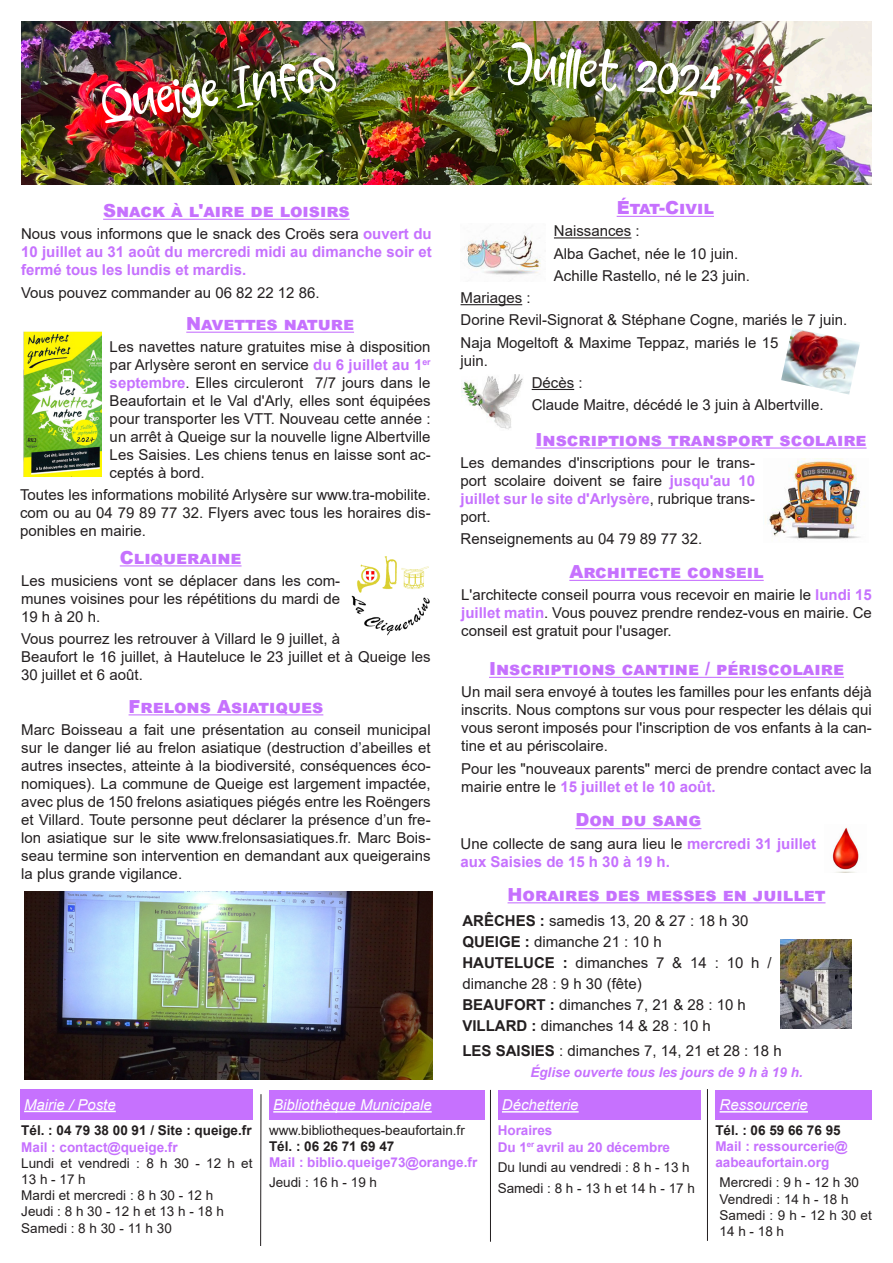
<style>
.page{position:relative;width:893px;height:1263px;background:#fff}
.page>*{position:absolute;margin:0;border:0;box-sizing:border-box;transform-origin:0 0}
.t1{font:54px "Comet Deer";color:#fff}
.t2{font:52.5px "Comet Deer";color:#fff}
.titre_orange{font:900 18px "Arial";color:#c671fe}
.t3{font:15px/18px "Arial";color:#231f20;text-align:justify}
.t4{font:700 15px/18px "Arial";color:#c671fe}
.t5{font:italic 15px "Arial";color:#fff}
.t6{font:13.5px/16.2px "Arial";color:#231f20}
.t7{font:700 13.5px/16.2px "Arial";color:#c671fe}
.t8{font:700 13.5px "Arial";color:#231f20}
.t9{font:italic 700 13.5px "Arial";color:#c671fe}
.s1{font-weight:400;color:#231f20}
.s2{font-weight:700;color:#c671fe}
.s3{font-weight:700}
</style>
<div class="page">
<img style="left:21px;top:21px;width:851px;height:164px">
<div style="left:20px;top:1089px;width:233px;height:31px;background:#c671fe"></div>
<hr style="left:24px;top:1111px;width:92px;height:1px;background:#fff">
<div style="left:269px;top:1090px;width:215px;height:30px;background:#c671fe"></div>
<hr style="left:273px;top:1111px;width:159px;height:1px;background:#fff">
<div style="left:498px;top:1090px;width:203px;height:30px;background:#c671fe"></div>
<hr style="left:502px;top:1111px;width:77px;height:1px;background:#fff">
<hr style="left:260px;top:1094px;width:1px;height:152px;background:#231f20">
<hr style="left:490px;top:1090px;width:1px;height:152px;background:#231f20">
<div style="left:715px;top:1090px;width:157px;height:30px;background:#c671fe"></div>
<hr style="left:720px;top:1111px;width:88px;height:1px;background:#fff">
<hr style="left:707px;top:1089px;width:1px;height:152px;background:#231f20">
<img style="left:464px;top:232px;width:77px;height:43px">
<hr style="left:575px;top:828px;width:126px;height:1px;background:#c671fe">
<hr style="left:617px;top:216px;width:97px;height:1px;background:#c671fe">
<hr style="left:554px;top:237px;width:77px;height:1px;background:#231f20">
<hr style="left:461px;top:304px;width:61px;height:1px;background:#231f20">
<hr style="left:532px;top:389px;width:42px;height:1px;background:#231f20">
<img style="left:781px;top:328px;width:79px;height:66px">
<img style="left:832px;top:827px;width:27px;height:45px">
<img style="left:461px;top:374px;width:62px;height:56px">
<hr style="left:535px;top:447px;width:331px;height:2px;background:#c671fe">
<img style="left:765px;top:459px;width:100px;height:80px">
<hr style="left:569px;top:580px;width:195px;height:1px;background:#c671fe">
<hr style="left:489px;top:677px;width:355px;height:1px;background:#c671fe">
<hr style="left:186px;top:332px;width:168px;height:1px;background:#c671fe">
<hr style="left:103px;top:219px;width:247px;height:1px;background:#c671fe">
<hr style="left:508px;top:902px;width:317px;height:1px;background:#c671fe">
<img style="left:780px;top:939px;width:72px;height:89px">
<hr style="left:120px;top:565px;width:122px;height:1px;background:#c671fe">
<img style="left:352px;top:556px;width:78px;height:80px">
<img style="left:23px;top:331px;width:78px;height:146px">
<hr style="left:129px;top:714px;width:194px;height:1px;background:#c671fe">
<img style="left:25px;top:892px;width:407px;height:187px">
<h2 class="t2" style="left:98px;top:74px;width:238px;rotate:-7deg">Queige Infos</h2>
<h1 class="t1" style="left:511px;top:32px;width:216px;rotate:5deg">Juillet 2024</h1>
<p class="titre_orange" style="left:103px;top:197px;width:248px">Snack à l'aire de loisirs</p>
<p class="t4" style="left:21px;top:225px;width:412px;text-align:justify"><span class="s1">Nous vous informons que le snack des Croës sera</span> ouvert du 10 juillet au 31 août du mercredi midi au dimanche soir et fermé tous les lundis et mardis.</p>
<p class="t3" style="left:21px;top:283px;width:300px">Vous pouvez commander au 06 82 22 12 86.</p>
<p class="titre_orange" style="left:186px;top:310px;width:169px">Navettes nature</p>
<p class="t3" style="left:110px;top:338px;width:322px">Les navettes nature gratuites mise à disposition par Arlysère seront en service <span class="s2">du 6 juillet au 1</span><sup>er </sup><span class="s2">septembre</span>. Elles circuleront 7/7 jours dans le Beaufortain et le Val d'Arly, elles sont équipées pour transporter les VTT. Nouveau cette année : un arrêt à Queige sur la nouvelle ligne Albertville Les Saisies. Les chiens tenus en laisse sont ac&shy;ceptés à bord.</p>
<p class="t3" style="left:20px;top:486px;width:412px">Toutes les informations mobilité Arlysère sur www.tra-mobilite. com ou au 04 79 89 77 32. Flyers avec tous les horaires dis&shy;ponibles en mairie.</p>
<p class="titre_orange" style="left:120px;top:544px;width:123px">Cliqueraine</p>
<p class="t3" style="left:21px;top:571px;width:321px">Les musiciens vont se déplacer dans les com&shy;munes voisines pour les répétitions du mardi de 19 h à 20 h.</p>
<p class="t3" style="left:21px;top:630px;width:411px;text-align:left">Vous pourrez les retrouver à Villard le 9 juillet, à<br>Beaufort le 16 juillet, à Hauteluce le 23 juillet et à Queige les<br>30 juillet et 6 août.</p>
<p class="titre_orange" style="left:129px;top:693px;width:196px">Frelons Asiatiques</p>
<p class="t3" style="left:21px;top:720px;width:411px">Marc Boisseau a fait une présentation au conseil municipal sur le danger lié au frelon asiatique (destruction d’abeilles et autres insectes, atteinte à la biodiversité, conséquences éco&shy;nomiques). La commune de Queige est largement impactée, avec plus de 150 frelons asiatiques piégés entre les Roëngers et Villard. Toute personne peut déclarer la présence d’un fre&shy;lon asiatique sur le site www.frelonsasiatiques.fr. Marc Bois&shy;seau termine son intervention en demandant aux queigerains la plus grande vigilance.</p>
<p class="titre_orange" style="left:617px;top:195px;width:99px">État-Civil</p>
<p class="t3" style="left:554px;top:222px;width:87px">Naissances :</p>
<p class="t3" style="left:554px;top:244px;width:186px">Alba Gachet, née le 10 juin.</p>
<p class="t3" style="left:554px;top:266px;width:197px">Achille Rastello, né le 23 juin.</p>
<p class="t3" style="left:461px;top:289px;width:72px">Mariages :</p>
<p class="t3" style="left:461px;top:311px;width:388px">Dorine Revil-Signorat &amp; Stéphane Cogne, mariés le 7 juin.</p>
<p class="t3" style="left:461px;top:333px;width:320px">Naja Mogeltoft &amp; Maxime Teppaz, mariés le 15 juin.</p>
<p class="t3" style="left:532px;top:373px;width:52px">Décès :</p>
<p class="t3" style="left:532px;top:396px;width:293px">Claude Maitre, décédé le 3 juin à Albertville.</p>
<p class="titre_orange" style="left:535px;top:426px;width:333px">Inscriptions transport scolaire</p>
<p class="t3" style="left:461px;top:454px;width:296px">Les demandes d'inscriptions pour le trans&shy;port scolaire doivent se faire <span class="s2">jusqu'au 10 juillet sur le site d'Arlysère</span>, rubrique trans&shy;port.</p>
<p class="t3" style="left:461px;top:530px;width:243px">Renseignements au 04 79 89 77 32.</p>
<p class="titre_orange" style="left:569px;top:559px;width:196px">Architecte conseil</p>
<p class="t3" style="left:461px;top:586px;width:412px">L'architecte conseil pourra vous recevoir en mairie le <span class="s2">lundi 15 juillet matin</span>. Vous pouvez prendre rendez-vous en mairie. Ce conseil est gratuit pour l'usager.</p>
<p class="titre_orange" style="left:489px;top:656px;width:356px">Inscriptions cantine / périscolaire</p>
<p class="t3" style="left:461px;top:683px;width:412px">Un mail sera envoyé à toutes les familles pour les enfants déjà inscrits. Nous comptons sur vous pour respecter les délais qui vous seront imposés pour l'inscription de vos enfants à la can&shy;tine et au périscolaire.</p>
<p class="t3" style="left:461px;top:759px;width:412px">Pour les "nouveaux parents" merci de prendre contact avec la mairie entre le <span class="s2">15 juillet et le 10 août.</span></p>
<p class="titre_orange" style="left:575px;top:807px;width:127px">Don du sang</p>
<p class="t4" style="left:461px;top:834px;width:357px"><span class="s1">Une collecte de sang aura lieu le</span> mercredi 31 juillet aux Saisies de 15 h 30 à 19 h.</p>
<p class="titre_orange" style="left:508px;top:881px;width:319px">Horaires des messes en juillet</p>
<p class="t3" style="left:462px;top:911px;width:287px"><span class="s3">ARÊCHES :</span> samedis 13, 20 &amp; 27 : 18 h 30</p>
<p class="t3" style="left:462px;top:932px;width:201px"><span class="s3">QUEIGE :</span> dimanche 21 : 10 h</p>
<p class="t3" style="left:462px;top:952px;width:311px;line-height:21px"><span class="s3">HAUTELUCE :</span> dimanches 7 &amp; 14 : 10 h / dimanche 28 : 9 h 30 (fête)</p>
<p class="t3" style="left:462px;top:995px;width:285px"><span class="s3">BEAUFORT :</span> dimanches 7, 21 &amp; 28 : 10 h</p>
<p class="t3" style="left:462px;top:1016px;width:250px"><span class="s3">VILLARD :</span> dimanches 14 &amp; 28 : 10 h</p>
<p class="t3" style="left:462px;top:1042px;width:321px"><span class="s3">LES SAISIES</span> : dimanches 7, 14, 21 et 28 : 18 h</p>
<p class="t9" style="left:530px;top:1063px;width:274px">Église ouverte tous les jours de 9 h à 19 h.</p>
<p class="t5" style="left:24px;top:1095px;width:93px">Mairie / Poste</p>
<p class="t8" style="left:21px;top:1121px;width:232px">Tél. : 04 79 38 00 91 / Site : queige.fr</p>
<p class="t7" style="left:21px;top:1139px;width:158px">Mail : contact@queige.fr</p>
<p class="t6" style="left:21px;top:1155px;width:233px">Lundi et vendredi : 8 h 30 - 12 h et<br>13 h - 17 h<br>Mardi et mercredi : 8 h 30 - 12 h<br>Jeudi : 8 h 30 - 12 h et 13 h - 18 h<br>Samedi : 8 h 30 - 11 h 30</p>
<p class="t5" style="left:273px;top:1095px;width:160px">Bibliothèque Municipale</p>
<p class="t6" style="left:269px;top:1122px;width:197px">www.bibliotheques-beaufortain.fr</p>
<p class="t8" style="left:269px;top:1136px;width:127px">Tél. : 06 26 71 69 47</p>
<p class="t7" style="left:269px;top:1154px;width:210px">Mail : biblio.queige73@orange.fr</p>
<p class="t6" style="left:269px;top:1174px;width:110px">Jeudi : 16 h - 19 h</p>
<p class="t5" style="left:502px;top:1095px;width:78px">Déchetterie</p>
<p class="t7" style="left:498px;top:1123px;width:174px">Horaires<br>Du 1<sup>er</sup> avril au 20 décembre</p>
<p class="t6" style="left:498px;top:1157px;width:199px;line-height:20.4px">Du lundi au vendredi : 8 h - 13 h<br>Samedi : 8 h - 13 h et 14 h - 17 h</p>
<p class="t5" style="left:720px;top:1095px;width:90px">Ressourcerie</p>
<p class="t8" style="left:715px;top:1120px;width:127px">Tél. : 06 59 66 76 95</p>
<p class="t7" style="left:715px;top:1138px;width:134px">Mail : ressourcerie@ aabeaufortain.org</p>
<p class="t6" style="left:720px;top:1174px;width:154px">Mercredi : 9 h - 12 h 30<br>Vendredi : 14 h - 18 h<br>Samedi : 9 h - 12 h 30 et<br>14 h - 18 h</p>
</div>
